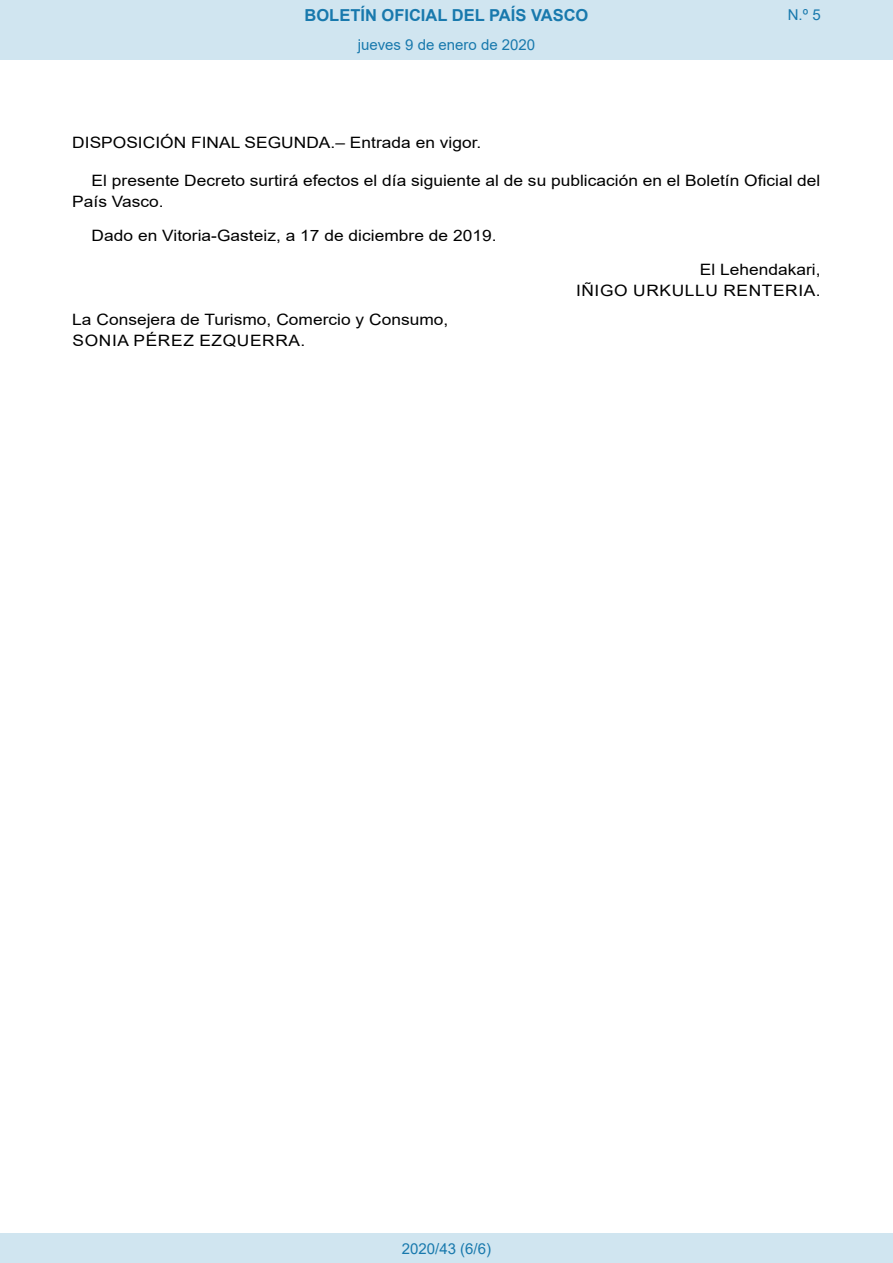
<style>
.page{position:relative;width:893px;height:1263px;background:#fff}
.page>*{position:absolute;margin:0;border:0;box-sizing:border-box;transform-origin:0 0}
.t1{font:700 16.5px "Arial";color:#1879ad}
.BOPVDetalle{font:15.6px/21px "Arial";color:#000;scale:1.11 1}
.BOPVFirmaLugFec{font:15.6px "Arial";color:#000;scale:1.11 1}
.BOPVDisposicionTitul{font:15.6px "Arial";color:#000;scale:1.11 1}
.BOPVFirmaPuesto{font:15.6px "Arial";color:#000;scale:1.11 1}
.BOPVNombreLehen2{font:15.6px "Arial";letter-spacing:.035em;color:#000;scale:1.11 1}
.BOPVFirmaNombre{font:15.6px "Arial";letter-spacing:.035em;color:#000;scale:1.11 1}
.BOPVPuestoLehen2{font:15.6px "Arial";color:#000;scale:1.11 1}
.Paginacion_Centro{font:15px "Arial";color:#1879ad}
</style>
<div class="page">
<div style="left:0;top:0;width:893px;height:60px;background:#d0e5f0"></div>
<div style="left:0;top:1233px;width:893px;height:30px;background:#d0e5f0"></div>
<p class="t1" style="left:305px;top:3px;width:285px">BOLETÍN OFICIAL DEL PAÍS VASCO</p>
<p class="Paginacion_Centro" style="left:358px;top:35px;width:179px">jueves 9 de enero de 2020</p>
<p class="Paginacion_Centro" style="left:788px;top:5px;width:34px">N.º 5</p>
<p class="BOPVDisposicionTitul" style="left:72px;top:132px;width:370px">DISPOSICIÓN FINAL SEGUNDA.– Entrada en vigor.</p>
<p class="BOPVDetalle" style="left:72px;top:170px;width:676px;text-indent:19px">El presente Decreto surtirá efectos el día siguiente al de su publicación en el Boletín Oficial del<br>País Vasco.</p>
<p class="BOPVFirmaLugFec" style="left:92px;top:225px;width:366px">Dado en Vitoria-Gasteiz, a 17 de diciembre de 2019.</p>
<p class="BOPVPuestoLehen2" style="left:700px;top:258px;width:110px">El Lehendakari,</p>
<p class="BOPVNombreLehen2" style="left:576px;top:279px;width:222px">IÑIGO URKULLU RENTERIA.</p>
<p class="BOPVFirmaPuesto" style="left:72px;top:309px;width:340px">La Consejera de Turismo, Comercio y Consumo,</p>
<p class="BOPVFirmaNombre" style="left:73px;top:330px;width:211px">SONIA PÉREZ EZQUERRA.</p>
<p class="Paginacion_Centro" style="left:402px;top:1238px;width:91px">2020/43 (6/6)</p>
</div>
